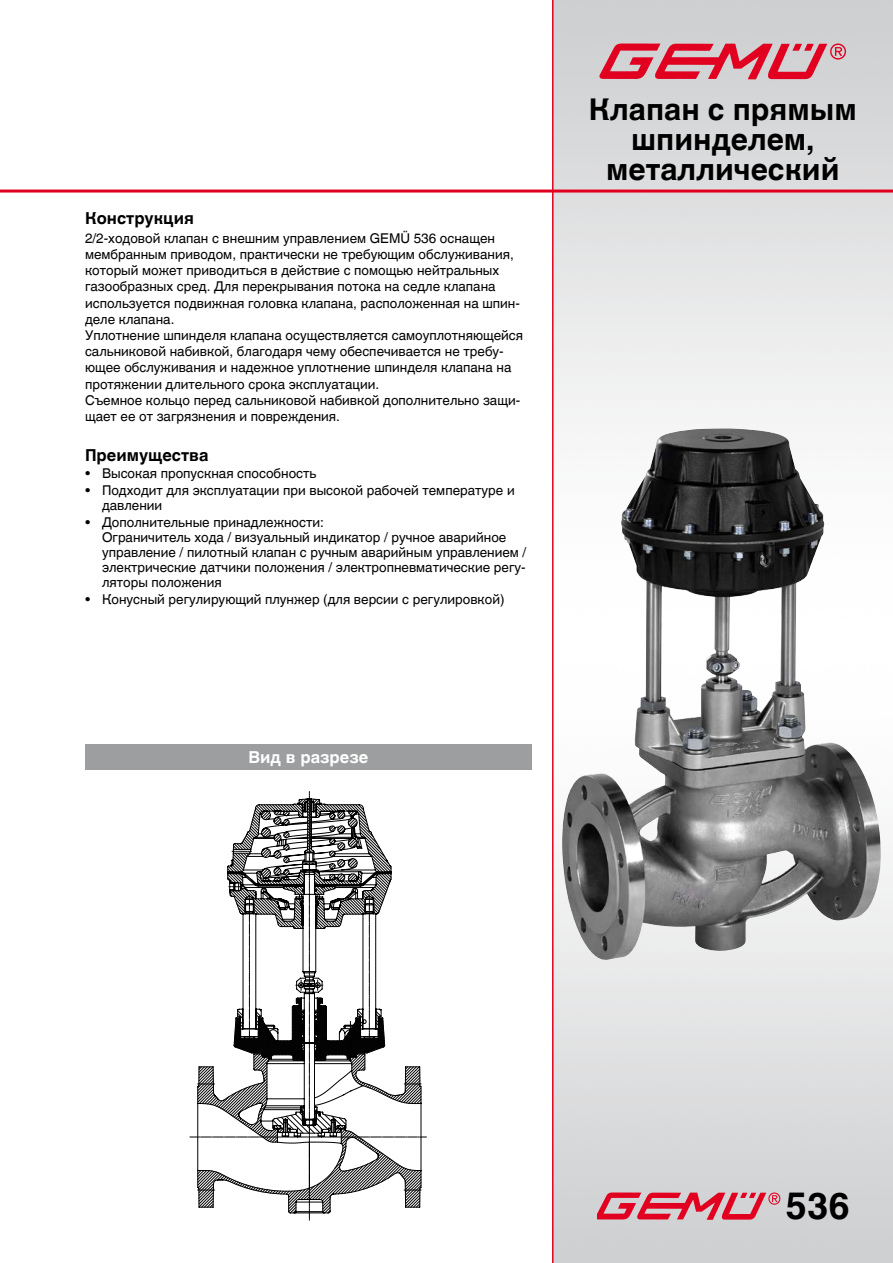
<style>
.page{position:relative;width:893px;height:1263px;background:#fff}
.page>*{position:absolute;margin:0;border:0;box-sizing:border-box;transform-origin:0 0}
.t1{font:700 37.5px "Helvetica World";color:#000}
.t2{font:700 30px/30px "Helvetica World";color:#000;text-align:center}
.t3{font:700 16.5px "Helvetica World";color:#000}
.t4{font:700 16.5px "Helvetica World";color:#fff}
.t5{font:13.5px/16.2px "Helvetica World";color:#000}
</style>
<div class="page">
<hr style="left:0;top:190px;width:893px;height:3px;background:#e20020">
<hr style="left:552px;top:0;width:2px;height:1263px;background:#e20020">
<img style="left:594px;top:37px;width:260px;height:54px">
<img style="left:597px;top:1193px;width:187px;height:34px">
<img style="left:562px;top:428px;width:319px;height:533px">
<svg style="left:190px;top:791px;width:236px;height:429px"></svg>
<div style="left:85px;top:744px;width:447px;height:26px;background:#9c9e9f"></div>
<p class="t3" style="left:85px;top:209px;width:110px">Конструкция</p>
<p class="t5" style="left:85px;top:230px;width:440px">2/2-ходовой клапан с внешним управлением GEMÜ 536 оснащен мембранным приводом, практически не требующим обслуживания, который может приводиться в действие с помощью нейтральных газообразных сред. Для перекрывания потока на седле клапана используется подвижная головка клапана, расположенная на шпин&shy;деле клапана.<br>Уплотнение шпинделя клапана осуществляется самоуплотняющейся сальниковой набивкой, благодаря чему обеспечивается не требу&shy;ющее обслуживания и надежное уплотнение шпинделя клапана на протяжении длительного срока эксплуатации.<br>Съемное кольцо перед сальниковой набивкой дополнительно защи&shy;щает ее от загрязнения и повреждения.</p>
<p class="t3" style="left:85px;top:446px;width:125px">Преимущества</p>
<p class="t5" style="left:85px;top:465px;width:233px">• Высокая пропускная способность</p>
<p class="t5" style="left:102px;top:483px;width:414px;line-height:15px;text-indent:-17px">• Подходит для эксплуатации при высокой рабочей температуре и давлении</p>
<p class="t5" style="left:102px;top:515px;width:426px;line-height:15px;text-indent:-17px">• Дополнительные принадлежности:<br>Ограничитель хода / визуальный индикатор / ручное аварийное управление / пилотный клапан с ручным аварийным управлением / электрические датчики положения / электропневматические регу&shy;ляторы положения</p>
<p class="t5" style="left:85px;top:592px;width:421px">• Конусный регулирующий плунжер (для версии с регулировкой)</p>
<p class="t4" style="left:248px;top:748px;width:121px">Вид в разрезе</p>
<h2 class="t2" style="left:589px;top:94px;width:269px">Клапан с прямым шпинделем, металлический</h2>
<h1 class="t1" style="left:785px;top:1184px;width:66px">536</h1>
</div>
